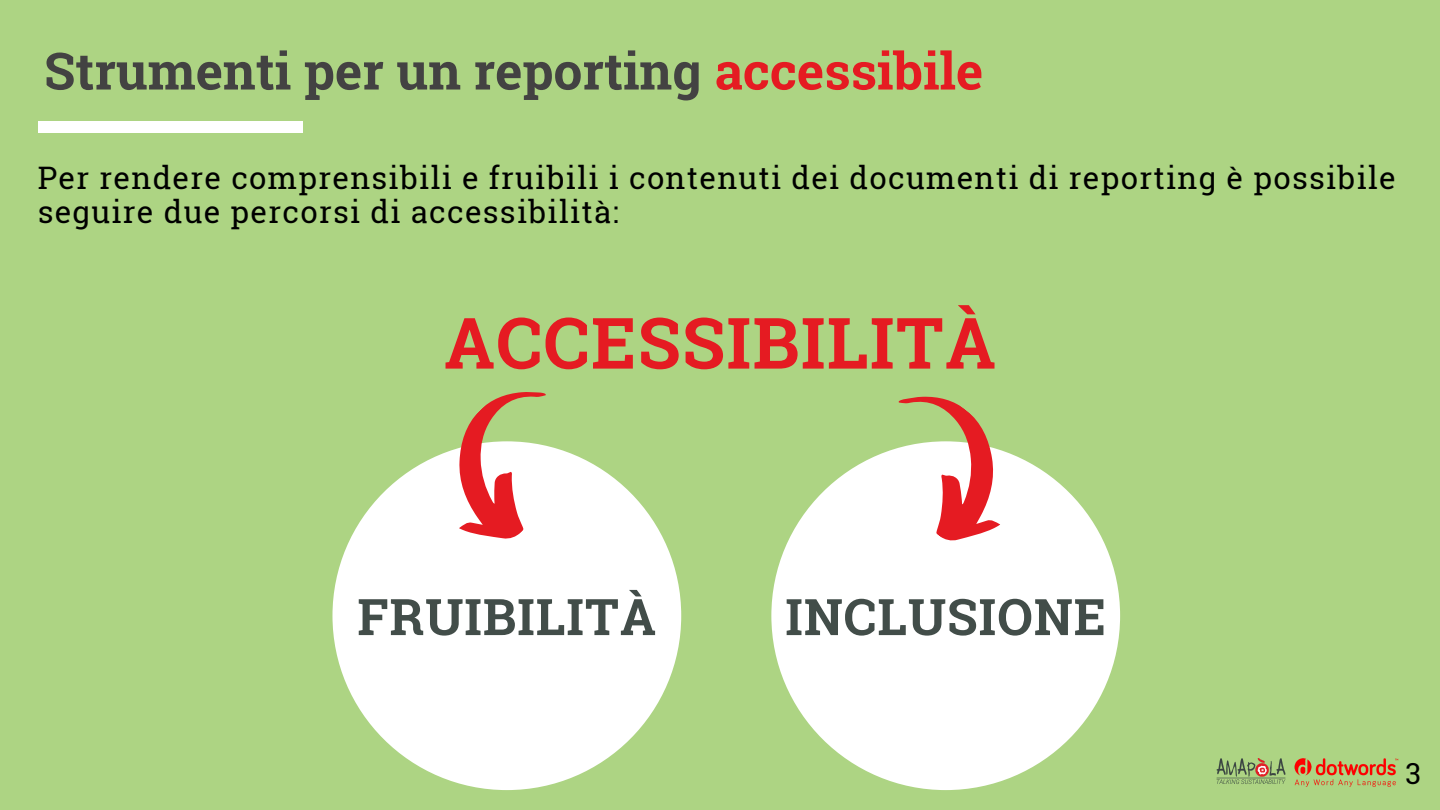
<style>
.page{position:relative;width:1440px;height:810px;background:#add483}
.page>*{position:absolute;margin:0;border:0;box-sizing:border-box;transform-origin:0 0}
.t1{font:700 70.9px "Roboto Slab";letter-spacing:.02em;color:#e51b22}
.t2{font:700 51.4px "Roboto Slab";color:#434242}
.t3{font:700 50.4px "Roboto Slab";letter-spacing:.02em;color:#424d49}
.t4{font:31px/33.8px "Roboto Slab";letter-spacing:.04em;color:#000}
.t5{font:29px "Roboto Slab";color:#000}
.s1{color:#e51b22}
</style>
<div class="page">
<div style="left:332px;top:441px;width:349px;height:349px;background:#fff;border-radius:50%"></div>
<div style="left:771px;top:441px;width:349px;height:349px;background:#fff;border-radius:50%"></div>
<div style="left:38px;top:122px;width:264px;height:11px;background:#fff"></div>
<img style="left:1216px;top:758px;width:70px;height:26px">
<img style="left:1294px;top:758px;width:105px;height:29px">
<svg style="left:410px;top:392px;width:193px;height:147px"></svg>
<svg style="left:848px;top:396px;width:195px;height:145px"></svg>
<p class="t2" style="left:44px;top:36px;width:941px">Strumenti per un reporting <span class="s1">accessibile</span></p>
<p class="t4" style="left:38px;top:160px;width:1360px">Per rendere comprensibili e fruibili i contenuti dei documenti di reporting è possibile seguire due percorsi di accessibilità:</p>
<p class="t1" style="left:444px;top:294px;width:553px">ACCESSIBILITÀ</p>
<p class="t3" style="left:357px;top:582px;width:300px">FRUIBILITÀ</p>
<p class="t3" style="left:785px;top:582px;width:322px">INCLUSIONE</p>
<p class="t5" style="left:1405px;top:754px;width:17px">3</p>
</div>
